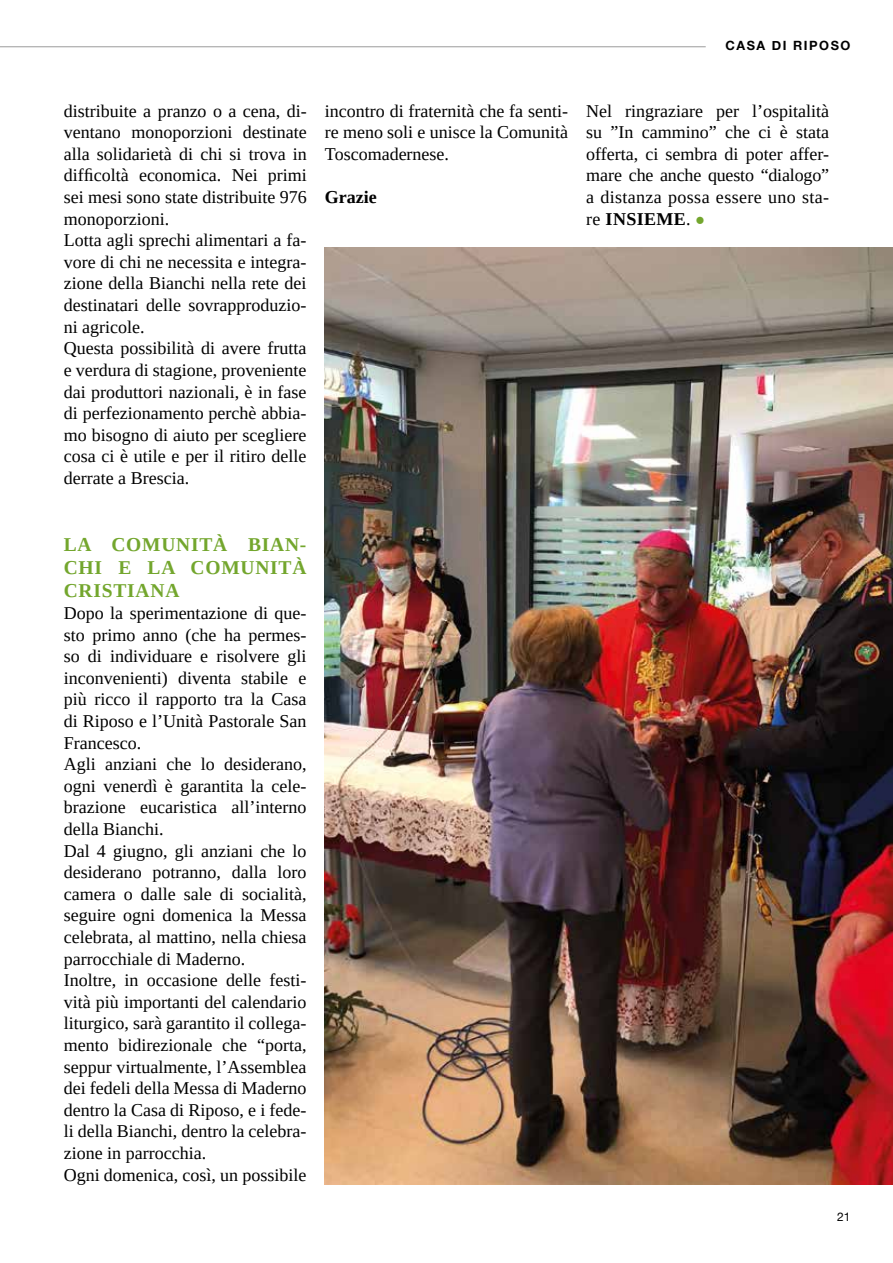
<style>
.page{position:relative;width:893px;height:1263px;background:#fff}
.page>*{position:absolute;margin:0;border:0;box-sizing:border-box;transform-origin:0 0}
.t1{font:700 19.5px/23.4px "Tinos";letter-spacing:.04em;color:#73a62d;text-align:justify}
.t2{font:18px/21.6px "Tinos";color:#000}
.t3{font:700 18px "Tinos";color:#000}
.t4{font:700 12.75px "Helvetica Neue";letter-spacing:.12em;color:#000}
.t5{font:12px "Helvetica Neue";color:#000}
.s1{font-weight:700}
.s2{font-size:16.5px;color:#73a62d}
</style>
<div class="page">
<hr style="left:0;top:46px;width:706px;height:1px;background:#020203">
<img style="left:325px;top:247px;width:568px;height:938px">
<p class="t4" style="left:725px;top:36px;width:126px">CASA DI RIPOSO</p>
<p class="t2" style="left:64px;top:100px;width:245px">distribuite a pranzo o a cena, di&shy;ventano monoporzioni destinate alla solidarietà di chi si trova in difficoltà economica. Nei primi sei mesi sono state distribuite 976 monoporzioni.<br>Lotta agli sprechi alimentari a fa&shy;vore di chi ne necessita e integra&shy;zione della Bianchi nella rete dei destinatari delle sovrapproduzio&shy;ni agricole.<br>Questa possibilità di avere frutta e verdura di stagione, proveniente dai produttori nazionali, è in fase di perfezionamento perchè abbia&shy;mo bisogno di aiuto per scegliere cosa ci è utile e per il ritiro delle derrate a Brescia.</p>
<p class="t2" style="left:325px;top:100px;width:245px;text-align:justify">incontro di fraternità che fa senti&shy;re meno soli e unisce la Comunità Toscomadernese.</p>
<p class="t3" style="left:325px;top:185px;width:53px">Grazie</p>
<p class="t2" style="left:586px;top:100px;width:245px;text-align:justify">Nel ringraziare per l’ospitalità su ”In cammino” che ci è stata offerta, ci sembra di poter affer&shy;mare che anche questo “dialogo” a distanza possa essere uno sta&shy;re <span class="s1">INSIEME</span>. <span class="s2">●</span></p>
<p class="t1" style="left:64px;top:532px;width:244px">LA COMUNITÀ BIAN-CHI E LA COMUNITÀ CRISTIANA</p>
<p class="t2" style="left:64px;top:602px;width:244px">Dopo la sperimentazione di que&shy;sto primo anno (che ha permes&shy;so di individuare e risolvere gli inconvenienti) diventa stabile e più ricco il rapporto tra la Casa di Riposo e l’Unità Pastorale San<br>Francesco.<br>Agli anziani che lo desiderano, ogni venerdì è garantita la cele&shy;brazione eucaristica all’interno della Bianchi.<br>Dal 4 giugno, gli anziani che lo desiderano potranno, dalla loro camera o dalle sale di socialità, seguire ogni domenica la Messa celebrata, al mattino, nella chiesa parrocchiale di Maderno.<br>Inoltre, in occasione delle festi&shy;vità più importanti del calendario liturgico, sarà garantito il collega&shy;mento bidirezionale che “porta, seppur virtualmente, l’Assemblea dei fedeli della Messa di Maderno dentro la Casa di Riposo, e i fede&shy;li della Bianchi, dentro la celebra&shy;zione in parrocchia.<br>Ogni domenica, così, un possibile</p>
<p class="t5" style="left:837px;top:1208px;width:15px">21</p>
</div>
